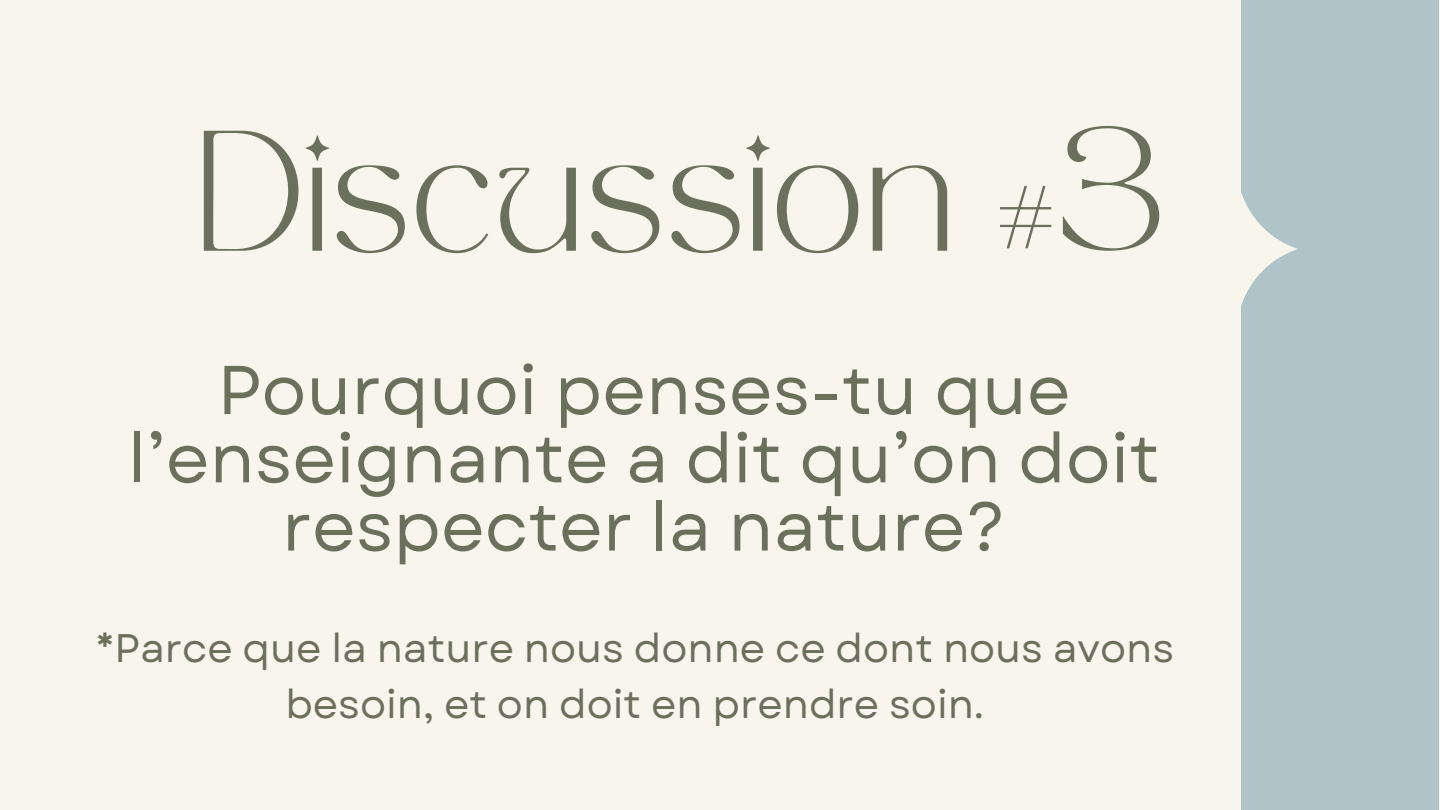
<style>
.page{position:relative;width:1440px;height:810px;background:#f8f5ed}
.page>*{position:absolute;margin:0;border:0;box-sizing:border-box;transform-origin:0 0}
.t1{font:120px "TAN MONCHERI Regular";color:#6b705c}
.t2{font:68.9px/68.2px "Garet";color:#6b705c;text-align:center}
.t3{font:39.9px/55.5px "Garet";color:#6b705c;text-align:center}
</style>
<div class="page">
<div style="left:1241px;top:0;width:197px;height:810px;background:#aec4c9"></div>
<svg style="left:1241px;top:192px;width:57px;height:114px"></svg>
<h1 class="t1" style="left:194px;top:128px;width:972px">Discussion #3</h1>
<p class="t2" style="left:128px;top:356px;width:1033px">Pourquoi penses-tu que l’enseignante a dit qu’on doit respecter la nature?</p>
<h2 class="t3" style="left:95px;top:621px;width:1080px">*Parce que la nature nous donne ce dont nous avons besoin, et on doit en prendre soin.</h2>
</div>
